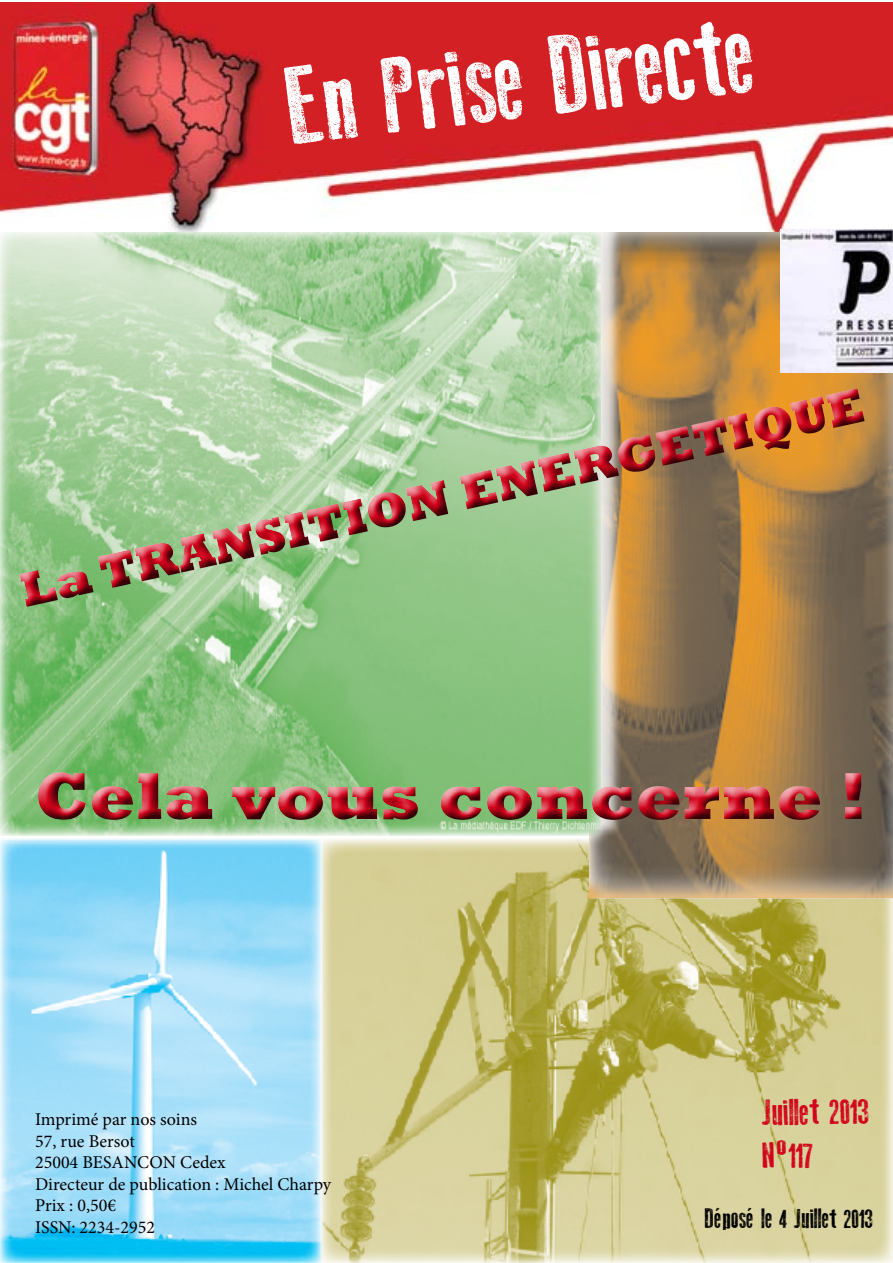
<style>
.page{position:relative;width:893px;height:1263px;background:#fff}
.page>*{position:absolute;margin:0;border:0;box-sizing:border-box;transform-origin:0 0}
.t1{font:108px "Old Press";color:#fff}
.t2{font:800 67.5px "Rockwell";color:#d3031b}
.t3{font:800 49.5px "Rockwell";color:#d3031b}
.t4{font:36px/43.2px "Old Press";color:#d3031b}
.t5{font:27px "Old Press";color:#000}
.t6{font:18px/21.6px "Minion Pro";color:#000}
</style>
<div class="page">
<img style="left:321px;top:846px;width:572px;height:417px">
<div style="left:589px;top:225px;width:304px;height:673px;background:#000;opacity:.75"></div>
<div style="left:0;top:839px;width:321px;height:424px;background:#fff;opacity:.75"></div>
<div style="left:0;top:220px;width:610px;height:626px;background:#fff;opacity:.75"></div>
<img style="left:0;top:232px;width:601px;height:604px">
<img style="left:0;top:2px;width:893px;height:230px">
<svg style="left:9px;top:379px;width:871px;height:250px;background:#a3b27f"></svg>
<div style="left:27px;top:761px;width:843px;height:65px;background:#fff;opacity:.75"></div>
<div style="left:33px;top:766px;width:839px;height:65px;background:#000;opacity:.75"></div>
<img style="left:781px;top:230px;width:112px;height:142px">
<h1 class="t1" style="left:282px;top:45px;width:471px;rotate:-6deg">En Prise Directe</h1>
<h3 class="t3" style="left:15px;top:560px;width:864px;rotate:-12deg">La TRANSITION ENERGETIQUE</h3>
<h2 class="t2" style="left:35px;top:757px;width:833px">Cela vous concerne !</h2>
<p class="t6" style="left:35px;top:1108px;width:298px">Imprimé par nos soins<br>57, rue Bersot<br>25004 BESANCON Cedex<br>Directeur de publication : Michel Charpy<br>Prix : 0,50€<br>ISSN: 2234-2952</p>
<h3 class="t4" style="left:761px;top:1091px;width:109px;rotate:-1deg">Juillet 2013<br>N°117</h3>
<h3 class="t5" style="left:705px;top:1203px;width:170px">Déposé le 4 Juillet 2013</h3>
</div>
